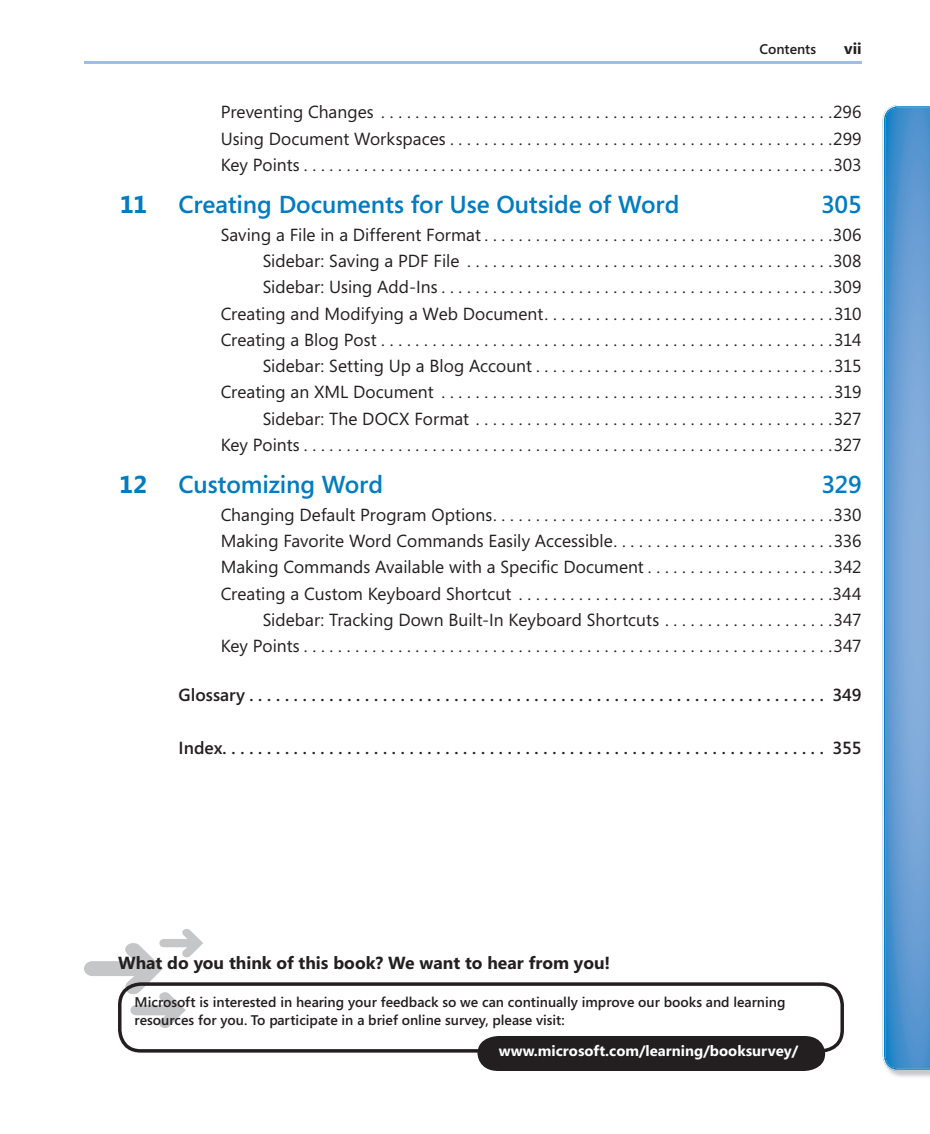
<style>
.page{position:relative;width:930px;height:1134px;background:#fff}
.page>*{position:absolute;margin:0;border:0;box-sizing:border-box;transform-origin:0 0}
.t1{font:600 24.5px "Segoe";letter-spacing:-.005em;color:#007cc2}
.t2{font:700 24.5px "Segoe";color:#007cc2}
.t3{font:17.5px/26.2px "Segoe";color:#231f20;text-align:right}
.t4{font:600 17.5px "Segoe";color:#231f20}
.t5{font:700 17.5px "Segoe";color:#231f20}
.t6{font:700 15.75px "Segoe";color:#231f20}
.t7{font:700 14.88px "Segoe";color:#fff}
.t8{font:600 14px/18.4px "Segoe";color:#231f20}
</style>
<div class="page">
<img style="left:882px;top:105px;width:47px;height:966px">
<img style="left:883px;top:106px;width:46px;height:964px">
<hr style="left:84px;top:62px;width:777px;height:2px;background:#a0bde2">
<svg style="left:84px;top:929px;width:119px;height:99px"></svg>
<div style="left:118px;top:982px;width:725px;height:71px;border:4px solid #231f20;border-radius:21px"></div>
<div style="left:477px;top:1036px;width:347px;height:35px;background:#231f20"></div>
<p class="t8" style="left:759px;top:40px;width:58px">Contents</p>
<p class="t6" style="left:844px;top:39px;width:19px">vii</p>
<p class="t3" style="left:220px;top:99px;width:642px;text-align:justify">Preventing Changes . . . . . . . . . . . . . . . . . . . . . . . . . . . . . . . . . . . . . . . . . . . . . . . . . . . . .296<br>Using Document Workspaces . . . . . . . . . . . . . . . . . . . . . . . . . . . . . . . . . . . . . . . . . . . . .299<br>Key Points . . . . . . . . . . . . . . . . . . . . . . . . . . . . . . . . . . . . . . . . . . . . . . . . . . . . . . . . . . . . . .303</p>
<h1 class="t2" style="left:120px;top:190px;width:29px">11</h1>
<h1 class="t1" style="left:178px;top:190px;width:502px">Creating Documents for Use Outside of Word</h1>
<h1 class="t1" style="left:820px;top:190px;width:42px">305</h1>
<p class="t3" style="left:220px;top:222px;width:642px">Saving a File in a Different Format . . . . . . . . . . . . . . . . . . . . . . . . . . . . . . . . . . . . . . . . .306<br>Sidebar: Saving a PDF File . . . . . . . . . . . . . . . . . . . . . . . . . . . . . . . . . . . . . . . . . . .308<br>Sidebar: Using Add-Ins . . . . . . . . . . . . . . . . . . . . . . . . . . . . . . . . . . . . . . . . . . . . . .309<br>Creating and Modifying a Web Document. . . . . . . . . . . . . . . . . . . . . . . . . . . . . . . . . .310<br>Creating a Blog Post . . . . . . . . . . . . . . . . . . . . . . . . . . . . . . . . . . . . . . . . . . . . . . . . . . . . .314<br>Sidebar: Setting Up a Blog Account . . . . . . . . . . . . . . . . . . . . . . . . . . . . . . . . . . .315<br>Creating an XML Document . . . . . . . . . . . . . . . . . . . . . . . . . . . . . . . . . . . . . . . . . . . . . .319<br>Sidebar: The DOCX Format . . . . . . . . . . . . . . . . . . . . . . . . . . . . . . . . . . . . . . . . . .327<br>Key Points . . . . . . . . . . . . . . . . . . . . . . . . . . . . . . . . . . . . . . . . . . . . . . . . . . . . . . . . . . . . . .327</p>
<h1 class="t2" style="left:119px;top:470px;width:29px">12</h1>
<h1 class="t1" style="left:178px;top:470px;width:206px">Customizing Word</h1>
<h1 class="t1" style="left:821px;top:470px;width:42px">329</h1>
<p class="t3" style="left:220px;top:502px;width:642px">Changing Default Program Options. . . . . . . . . . . . . . . . . . . . . . . . . . . . . . . . . . . . . . . .330<br>Making Favorite Word Commands Easily Accessible. . . . . . . . . . . . . . . . . . . . . . . . . .336<br>Making Commands Available with a Specific Document . . . . . . . . . . . . . . . . . . . . . .342<br>Creating a Custom Keyboard Shortcut . . . . . . . . . . . . . . . . . . . . . . . . . . . . . . . . . . . . .344<br>Sidebar: Tracking Down Built-In Keyboard Shortcuts . . . . . . . . . . . . . . . . . . . .347<br>Key Points . . . . . . . . . . . . . . . . . . . . . . . . . . . . . . . . . . . . . . . . . . . . . . . . . . . . . . . . . . . . . .347</p>
<p class="t4" style="left:178px;top:685px;width:684px">Glossary . . . . . . . . . . . . . . . . . . . . . . . . . . . . . . . . . . . . . . . . . . . . . . . . . . . . . . . . . . . . . . . . . 349</p>
<p class="t4" style="left:178px;top:737px;width:684px">Index. . . . . . . . . . . . . . . . . . . . . . . . . . . . . . . . . . . . . . . . . . . . . . . . . . . . . . . . . . . . . . . . . . . . 355</p>
<p class="t5" style="left:118px;top:953px;width:493px">What do you think of this book? We want to hear from you!</p>
<p class="t8" style="left:135px;top:993px;width:652px">Microsoft is interested in hearing your feedback so we can continually improve our books and learning resources for you. To participate in a brief online survey, please visit:</p>
<p class="t7" style="left:499px;top:1042px;width:301px">www.microsoft.com/learning/booksurvey/</p>
</div>
